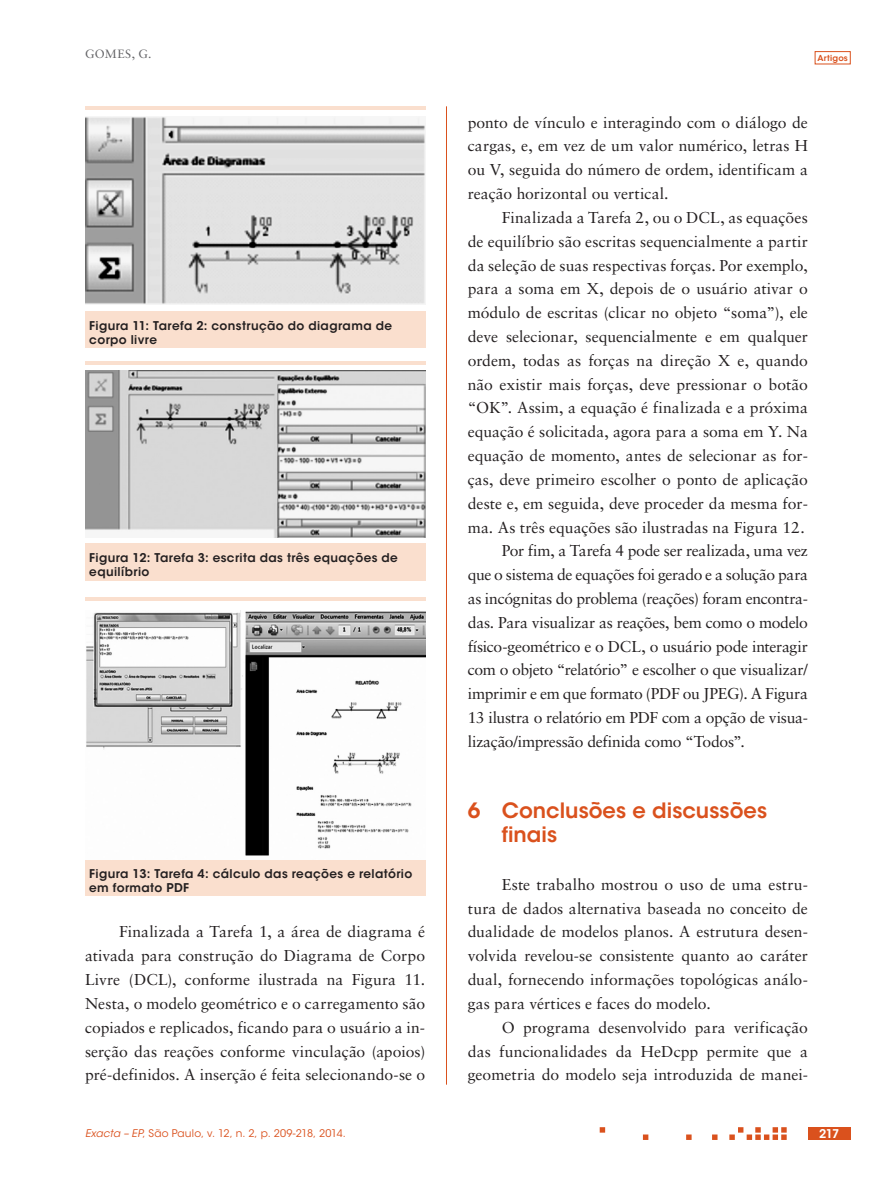
<style>
.page{position:relative;width:893px;height:1191px;background:#fff}
.page>*{position:absolute;margin:0;border:0;box-sizing:border-box;transform-origin:0 0}
.ex_Subtitulo{font:600 21px/23.9px "ITC Avant Garde Std";color:#da511d}
.ex_Normal{font:15.75px/23.9px "Sabon LT Std";color:#231f20;text-align:justify}
.ex_Tabela_-_titulo{font:600 12px/14.4px "ITC Avant Garde Std";letter-spacing:.03em;color:#231f20}
.t1{font:12px "Sabon LT Std";letter-spacing:.04em;color:#636366}
.t2{font:600 12px "ITC Avant Garde Std";color:#fff}
.t3{font:10.5px "ITC Avant Garde Std";letter-spacing:.02em;color:#da511d}
.t4{font:600 8.25px "ITC Avant Garde Std";letter-spacing:.025em;color:#da511d}
.s1{font-style:italic}
</style>
<div class="page">
<hr style="left:446px;top:106px;width:1px;height:978px;background:#da511d">
<svg style="left:600px;top:1127px;width:187px;height:13px"></svg>
<div style="left:815px;top:51px;width:35px;height:13px;border:1px solid #da511d"></div>
<div style="left:808px;top:1127px;width:42px;height:13px;background:#da511d"></div>
<div style="left:85px;top:106px;width:340px;height:242px;background:#fadfce"></div>
<div style="left:85px;top:111px;width:340px;height:200px;background:#fff"></div>
<img style="left:85px;top:117px;width:340px;height:188px">
<div style="left:85px;top:361px;width:340px;height:219px;background:#fadfce"></div>
<div style="left:85px;top:365px;width:340px;height:178px;background:#fff"></div>
<img style="left:85px;top:370px;width:340px;height:168px">
<div style="left:85px;top:597px;width:340px;height:299px;background:#fadfce"></div>
<div style="left:85px;top:601px;width:340px;height:258px;background:#fff"></div>
<img style="left:86px;top:610px;width:339px;height:246px">
<p class="t1" style="left:85px;top:46px;width:68px">GOMES, G.</p>
<p class="ex_Tabela_-_titulo" style="left:89px;top:318px;width:304px">Figura 11: Tarefa 2: construção do diagrama de corpo livre</p>
<p class="ex_Tabela_-_titulo" style="left:89px;top:550px;width:310px">Figura 12: Tarefa 3: escrita das três equações de equilíbrio</p>
<p class="ex_Tabela_-_titulo" style="left:89px;top:866px;width:325px">Figura 13: Tarefa 4: cálculo das reações e relatório em formato PDF</p>
<p class="ex_Normal" style="left:85px;top:920px;width:342px;text-indent:34px">Finalizada a Tarefa 1, a área de diagrama é ativada para construção do Diagrama de Corpo Livre (DCL), conforme ilustrada na Figura 11.<br>Nesta, o modelo geométrico e o carregamento são copiados e replicados, ficando para o usuário a in&shy;serção das reações conforme vinculação (apoios) pré-definidos. A inserção é feita selecionando-se o</p>
<p class="t4" style="left:817px;top:53px;width:32px">Artigos</p>
<p class="ex_Normal" style="left:468px;top:110px;width:342px">ponto de vínculo e interagindo com o diálogo de cargas, e, em vez de um valor numérico, letras H ou V, seguida do número de ordem, identificam a reação horizontal ou vertical.</p>
<p class="ex_Normal" style="left:468px;top:205px;width:342px;text-indent:34px">Finalizada a Tarefa 2, ou o DCL, as equações de equilíbrio são escritas sequencialmente a partir da seleção de suas respectivas forças. Por exemplo, para a soma em X, depois de o usuário ativar o módulo de escritas (clicar no objeto “soma”), ele deve selecionar, sequencialmente e em qualquer ordem, todas as forças na direção X e, quando não existir mais forças, deve pressionar o botão “OK”. Assim, a equação é finalizada e a próxima equação é solicitada, agora para a soma em Y. Na equação de momento, antes de selecionar as for&shy;ças, deve primeiro escolher o ponto de aplicação deste e, em seguida, deve proceder da mesma for&shy;ma. As três equações são ilustradas na Figura 12.</p>
<p class="ex_Normal" style="left:468px;top:539px;width:342px;text-indent:34px">Por fim, a Tarefa 4 pode ser realizada, uma vez que o sistema de equações foi gerado e a solução para as incógnitas do problema (reações) foram encontra&shy;das. Para visualizar as reações, bem como o modelo físico-geométrico e o DCL, o usuário pode interagir com o objeto “relatório” e escolher o que visualizar/ imprimir e em que formato (PDF ou JPEG). A Figura 13 ilustra o relatório em PDF com a opção de visua&shy;lização/impressão definida como “Todos”.</p>
<p class="ex_Subtitulo" style="left:502px;top:798px;width:267px;text-indent:-34px">6 Conclusões e discussões finais</p>
<p class="ex_Normal" style="left:468px;top:872px;width:342px;text-indent:34px">Este trabalho mostrou o uso de uma estru&shy;tura de dados alternativa baseada no conceito de dualidade de modelos planos. A estrutura desen&shy;volvida revelou-se consistente quanto ao caráter dual, fornecendo informações topológicas análo&shy;gas para vértices e faces do modelo.</p>
<p class="ex_Normal" style="left:468px;top:1015px;width:342px;text-indent:34px">O programa desenvolvido para verificação das funcionalidades da HeDcpp permite que a geometria do modelo seja introduzida de manei-</p>
<p class="t3" style="left:85px;top:1127px;width:262px"><span class="s1">Exacta – EP</span>, São Paulo, v. 12, n. 2, p. 209-218, 2014.</p>
<p class="t2" style="left:819px;top:1126px;width:22px">217</p>
</div>
